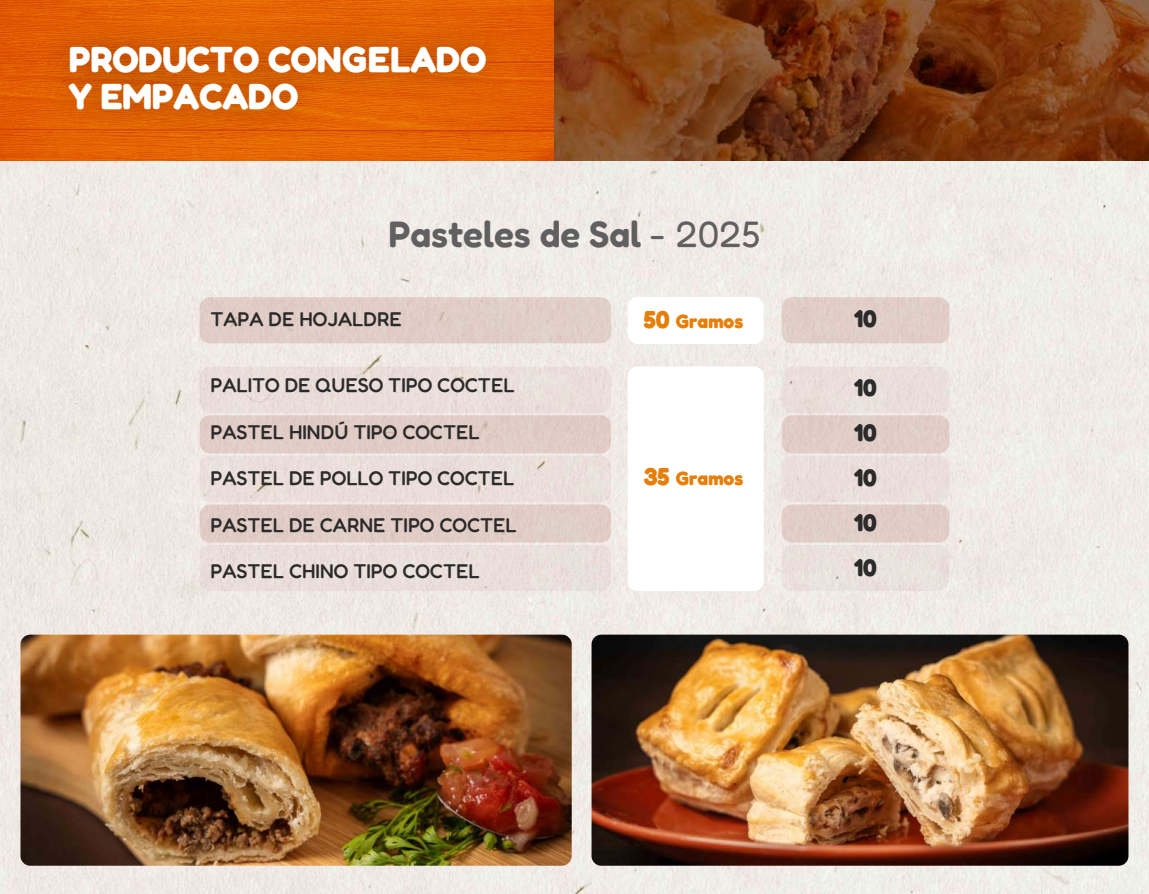
<style>
.page{position:relative;width:1149px;height:894px;background:#fff}
.page>*{position:absolute;margin:0;border:0;box-sizing:border-box;transform-origin:0 0}
.t1{font:600 36.9px "Fredoka";color:#606060}
.t2{font:700 36.3px/37.2px "Fredoka";color:#fff}
.t3{font:700 24.15px/45px "Fredoka";color:#2b2b2b;text-align:justify}
.t4{font:500 19.95px "Fredoka";color:#2b2b2b}
.t5{font:700 19.35px "Fredoka";color:#e67e07}
.s1{font-weight:400}
.s2{font-size:24.45px}
</style>
<div class="page">
<img style="left:0;top:160px;width:1148px;height:733px">
<div style="left:627px;top:366px;width:136px;height:225px;background:#fff;border-radius:10px"></div>
<div style="left:200px;top:415px;width:411px;height:38px;background:#e0ccc6;border-radius:10px"></div>
<div style="left:200px;top:366px;width:411px;height:47px;background:#eadeda;border-radius:10px"></div>
<div style="left:781px;top:415px;width:168px;height:38px;background:#e1cdc6;border-radius:10px"></div>
<div style="left:781px;top:366px;width:168px;height:47px;background:#eadeda;border-radius:10px"></div>
<div style="left:200px;top:504px;width:411px;height:38px;background:#e0ccc6;border-radius:10px"></div>
<div style="left:200px;top:456px;width:411px;height:46px;background:#ebdeda;border-radius:10px"></div>
<div style="left:781px;top:504px;width:168px;height:38px;background:#e1cdc7;border-radius:10px"></div>
<div style="left:781px;top:456px;width:168px;height:46px;background:#eadeda;border-radius:10px"></div>
<div style="left:200px;top:545px;width:411px;height:46px;background:#eadeda;border-radius:10px"></div>
<div style="left:781px;top:545px;width:168px;height:46px;background:#eae2dc;border-radius:10px"></div>
<div style="left:627px;top:297px;width:136px;height:47px;background:#fff;border-radius:10px"></div>
<div style="left:200px;top:297px;width:411px;height:46px;background:#e0cdc6;border-radius:10px"></div>
<div style="left:781px;top:297px;width:168px;height:46px;background:#e1cec7;border-radius:10px"></div>
<img style="left:0;top:0;width:554px;height:160px">
<svg style="left:554px;top:0;width:594px;height:160px;background:#783a14"></svg>
<img style="left:27px;top:1px;width:500px;height:159px">
<img style="left:20px;top:634px;width:551px;height:231px">
<img style="left:591px;top:634px;width:537px;height:231px">
<h2 class="t2" style="left:69px;top:40px;width:419px">PRODUCTO CONGELADO<br>Y EMPACADO</h2>
<h1 class="t1" style="left:388px;top:211px;width:373px">Pasteles de Sal <span class="s1">- 2025</span></h1>
<p class="t4" style="left:210px;top:307px;width:193px">TAPA DE HOJALDRE</p>
<p class="t5" style="left:643px;top:308px;width:101px"><span class="s2">50</span> Gramos</p>
<p class="t3" style="left:854px;top:296px;width:24px">10</p>
<p class="t4" style="left:210px;top:372px;width:305px">PALITO DE QUESO TIPO COCTEL</p>
<p class="t4" style="left:210px;top:419px;width:270px">PASTEL HINDÚ TIPO COCTEL</p>
<p class="t4" style="left:210px;top:465px;width:305px">PASTEL DE POLLO TIPO COCTEL</p>
<p class="t4" style="left:210px;top:512px;width:308px">PASTEL DE CARNE TIPO COCTEL</p>
<p class="t4" style="left:210px;top:558px;width:270px">PASTEL CHINO TIPO COCTEL</p>
<p class="t5" style="left:643px;top:466px;width:101px"><span class="s2">35</span> Gramos</p>
<p class="t3" style="left:854px;top:364px;width:24px">10<br>10<br>10<br>10<br>10</p>
</div>
